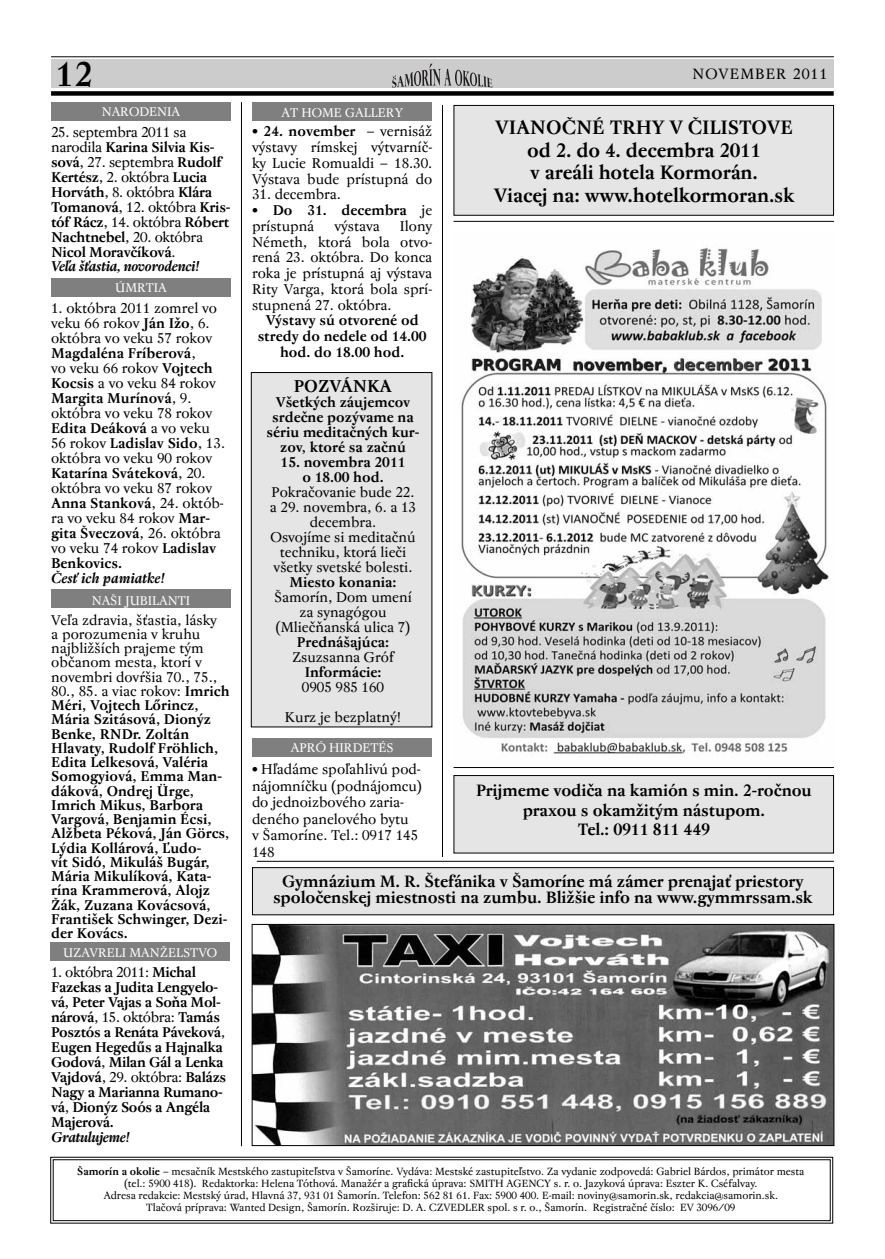
<style>
.page{position:relative;width:885px;height:1259px;background:#fff}
.page>*{position:absolute;margin:0;border:0;box-sizing:border-box;transform-origin:0 0}
.t1{font:700 34.5px "Regent Pro";color:#000}
.t2{font:700 19.5px/22.5px "Regent Pro";letter-spacing:-.01em;color:#000;text-align:center}
.t3{font:700 17.25px "Regent Pro";letter-spacing:-.005em;color:#000}
.t4{font:700 16.5px/19.5px "Regent Pro";letter-spacing:-.01em;color:#000;text-align:center}
.t5{font:15px "Regent Pro";letter-spacing:.07em;color:#000}
.t6{font:14.25px/15px "Regent Pro";letter-spacing:-.005em;color:#000;text-align:center}
.t7{font:700 14.25px/14.2px "Regent Pro";letter-spacing:-.005em;color:#000}
.t8{font:700 14.25px/15px "Regent Pro";letter-spacing:-.025em;color:#000}
.t9{font:italic 700 14.25px "Regent Pro";letter-spacing:-.02em;color:#000}
.t10{font:italic 700 14.25px "Regent Pro";color:#000}
.t11{font:12.75px "Regent Pro";letter-spacing:-.005em;color:#fff}
.t12{font:10.5px/12px "Regent Pro";letter-spacing:-.005em;color:#000;text-align:center}
.s1{font-weight:400}
.s2{font-weight:700}
</style>
<div class="page">
<div style="left:252px;top:867px;width:581px;height:48px;background:#e5e5e5"></div>
<div style="left:252px;top:867px;width:581px;height:48px;border:1px solid #000"></div>
<svg style="left:50px;top:1156px;width:783px;height:67px"></svg>
<div style="left:53px;top:1159px;width:777px;height:62px;border:1px solid #000"></div>
<div style="left:51px;top:102px;width:180px;height:19px;background:#7f7f7f"></div>
<div style="left:51px;top:279px;width:180px;height:18px;background:#7f7f7f"></div>
<hr style="left:241px;top:102px;width:1px;height:1044px;background:#000">
<div style="left:51px;top:59px;width:782px;height:29px;background:#ccc"></div>
<hr style="left:51px;top:56px;width:782px;height:1px;background:#000">
<div style="left:51px;top:91px;width:782px;height:5px;background:#000"></div>
<div style="left:51px;top:589px;width:180px;height:19px;background:#7f7f7f"></div>
<div style="left:454px;top:775px;width:379px;height:78px;background:#e5e5e5"></div>
<div style="left:453px;top:775px;width:380px;height:78px;border:1px solid #000"></div>
<div style="left:50px;top:942px;width:180px;height:19px;background:#7f7f7f"></div>
<div style="left:252px;top:103px;width:180px;height:18px;background:#7f7f7f"></div>
<div style="left:251px;top:372px;width:181px;height:355px;background:#e5e5e5"></div>
<div style="left:251px;top:372px;width:181px;height:355px;border:1px solid #000"></div>
<div style="left:252px;top:738px;width:180px;height:18px;background:#7f7f7f"></div>
<img style="left:460px;top:247px;width:369px;height:509px">
<hr style="left:257px;top:861px;width:576px;height:1px;background:#000">
<hr style="left:453px;top:767px;width:380px;height:1px;background:#000">
<hr style="left:442px;top:105px;width:1px;height:752px;background:#000">
<img style="left:254px;top:926px;width:578px;height:218px">
<div style="left:252px;top:924px;width:582px;height:222px;border:1px solid #000"></div>
<svg style="left:392px;top:64px;width:100px;height:24px"></svg>
<div style="left:454px;top:105px;width:379px;height:110px;background:#e5e5e5"></div>
<div style="left:453px;top:105px;width:380px;height:111px;border:1px solid #000"></div>
<hr style="left:453px;top:221px;width:380px;height:1px;background:#000">
<h1 class="t1" style="left:55px;top:61px;width:39px">12</h1>
<p class="t5" style="left:692px;top:68px;width:136px">NOVEMBER 2011</p>
<p class="t11" style="left:102px;top:106px;width:80px">NARODENIA</p>
<p class="t7" style="left:51px;top:126px;width:181px;line-height:15px"><span class="s1">25. septembra 2011 sa narodila</span> Karina Silvia Kis&shy;sová<span class="s1">, 27. septembra</span> Rudolf<br>Kertész<span class="s1">, 2. októbra</span> Lucia<br>Horváth<span class="s1">, 8. októbra</span> Klára<br>Tomanová<span class="s1">, 12. októbra</span> Kris&shy;tóf Rácz<span class="s1">, 14. októbra</span> Róbert<br>Nachtnebel<span class="s1">, 20. októbra<br></span>Nicol Moravčíková<span class="s1">.</span></p>
<p class="t9" style="left:51px;top:257px;width:150px">Veľa šťastia, novorodenci!</p>
<p class="t11" style="left:115px;top:282px;width:53px">ÚMRTIA</p>
<p class="t6" style="left:51px;top:302px;width:175px;text-align:left">1. októbra 2011 zomrel vo veku 66 rokov <span class="s2">Ján Ižo</span>, 6. októbra vo veku 57 rokov<br><span class="s2">Magdaléna Fríberová</span>,<br>vo veku 66 rokov <span class="s2">Vojtech<br>Ko csis</span> a vo veku 84 rokov<br><span class="s2">Margita Murínová</span>, 9. októbra vo veku 78 rokov<br><span class="s2">Edita Deáková</span> a vo veku<br>56 rokov <span class="s2">Ladislav Sido</span>, 13. októbra vo veku 90 rokov<br><span class="s2">Katarína Sváteková</span>, 20. októbra vo veku 87 rokov<br><span class="s2">Anna Stanková</span>, 24. októb&shy;ra vo veku 84 rokov <span class="s2">Mar&shy;gita Šveczová</span>, 26. októbra vo veku 74 rokov <span class="s2">Ladislav<br>Benkovics.</span></p>
<p class="t10" style="left:51px;top:570px;width:115px">Česť ich pamiatke!</p>
<p class="t11" style="left:92px;top:595px;width:100px">NAŠI JUBILANTI</p>
<p class="t7" style="left:51px;top:614px;width:180px"><span class="s1">Veľa zdravia, šťastia, lásky<br>a porozumenia v kruhu najbližších prajeme tým občanom mesta, ktorí v novembri dovŕšia 70., 75.,<br>80., 85. a viac rokov:</span> Imrich<br>Méri, Vojtech Lőrincz,<br>Mária Szitásová, Dionýz<br>Benke, RNDr. Zoltán<br>Hlavaty, Rudolf Fröhlich,<br>Edita Lelkesová, Valéria<br>Somogyiová, Emma Man&shy;dáková, Ondrej Ürge,<br>Imrich Mikus, Barbora<br>Vargová, Benjamin Écsi,<br>Alžbeta Péková, Ján Görcs,<br>Lýdia Kollárová, Ľudo-<br>vít Sidó, Mikuláš Bugár,<br>Mária Mikulíková, Kata&shy;rína Krammerová, Alojz<br>Žák, Zuzana Kovácsová,<br>František Schwinger, Dezi&shy;der Kovács.</p>
<p class="t11" style="left:63px;top:947px;width:156px">UZAVRELI MANŽELSTVO</p>
<p class="t8" style="left:51px;top:966px;width:177px"><span class="s1">1. októbra 2011:</span> Michal<br>Fazekas a Judita Lengyelo&shy;vá, Peter Vajas a Soňa Mol&shy;nárová<span class="s1">, 15. októbra:</span> Tamás<br>Posztós a Renáta Páveková<span class="s1">,<br></span>Eugen Hegedűs a Hajnalka<br>Godová<span class="s1">,</span> Milan Gál a Lenka<br>Vajdová<span class="s1">, 29. októbra:</span> Balázs<br>Nagy a Marianna Rumano&shy;vá<span class="s1">,</span> Dionýz Soós a Angéla<br>Majerová.</p>
<p class="t9" style="left:51px;top:1129px;width:80px">Gratulujeme!</p>
<p class="t11" style="left:281px;top:107px;width:123px">AT HOME GALLERY</p>
<p class="t6" style="left:252px;top:125px;width:182px;line-height:15.8px;text-align:justify"><span class="s2">• 24. november</span> – vernisáž výstavy rímskej výtvarníč&shy;ky Lucie Romualdi – 18.30.<br>Výstava bude prístupná do</p>
<p class="t6" style="left:252px;top:188px;width:90px">31. decembra.</p>
<p class="t7" style="left:252px;top:204px;width:182px;line-height:15.8px">• Do 31. decembra <span class="s1">je prístupná</span></p>
<p class="t6" style="left:252px;top:219px;width:182px;line-height:15.8px;text-align:justify;text-indent:148px">Ilony Németh, ktorá bola otvo&shy;rená 23. októbra. Do konca roka je prístupná aj výstava Rity Varga, ktorá bola sprí&shy;stupnená 27. októbra.</p>
<p class="t7" style="left:258px;top:314px;width:170px;line-height:15.8px;text-align:center">Výstavy sú otvorené od stredy do nedele od 14.00 hod. do 18.00 hod.</p>
<p class="t6" style="left:334px;top:219px;width:47px">výstava</p>
<p class="t3" style="left:294px;top:379px;width:100px">POZVÁNKA</p>
<p class="t7" style="left:266px;top:396px;width:155px;line-height:15px;text-align:center">Všetkých záujemcov srdečne pozývame na sériu meditačných kur&shy;zov, ktoré sa začnú</p>
<p class="t7" style="left:280px;top:456px;width:126px;line-height:15px;text-align:center">15. novembra 2011 o 18.00 hod.</p>
<p class="t6" style="left:270px;top:485px;width:148px">Pokračovanie bude 22. a 29. novembra, 6. a 13 decembra.<br>Osvojíme si meditačnú techniku, ktorá lieči všetky svetské bolesti.</p>
<p class="t7" style="left:289px;top:576px;width:108px">Miesto konania:</p>
<p class="t6" style="left:274px;top:590px;width:139px">Šamorín, Dom umení za synagógou (Mliečňanská ulica 7)</p>
<p class="t7" style="left:297px;top:636px;width:94px">Prednášajúca:</p>
<p class="t6" style="left:292px;top:650px;width:103px">Zsuzsanna Gróf</p>
<p class="t7" style="left:305px;top:666px;width:78px">Informácie:</p>
<p class="t6" style="left:285px;top:673px;width:118px;line-height:30px">0905 985 160<br>Kurz je bezplatný!</p>
<p class="t11" style="left:291px;top:742px;width:104px">APRÓ HIRDETÉS</p>
<p class="t6" style="left:252px;top:762px;width:171px;line-height:16.5px;text-align:left">• Hľadáme spoľahlivú pod&shy;nájomníčku (podnájomcu) do jednoizbového zaria&shy;deného panelového bytu<br>v Šamoríne. Tel.: 0917 145<br>148</p>
<h2 class="t2" style="left:493px;top:118px;width:302px">VIANOČNÉ TRHY V ČILISTOVE od 2. do 4. decembra 2011<br>v areáli hotela Kormorán.<br>Viacej na: www.hotelkormoran.sk</h2>
<p class="t4" style="left:476px;top:782px;width:337px">Prijmeme vodiča na kamión s min. 2-ročnou praxou s okamžitým nástupom.<br>Tel.: 0911 811 449</p>
<p class="t4" style="left:273px;top:874px;width:541px;line-height:16.5px">Gymnázium M. R. Štefánika v Šamoríne má zámer prenajať priestory spoločenskej miestnosti na zumbu. Bližšie info na www.gymmrssam.sk</p>
<p class="t12" style="left:77px;top:1165px;width:728px"><span class="s2">Šamorín a okolie</span> – mesačník Mestského zastupiteľstva v Šamoríne. Vydáva: Mestské zastupiteľstvo. Za vydanie zodpovedá: Gabriel Bárdos, primátor mesta (tel.: 5900 418). Redaktorka: Helena Tóthová. Manažér a grafická úprava: SMITH AGENCY s. r. o. Jazyková úprava: Eszter K. Cséfalvay.<br>Adresa redakcie: Mestský úrad, Hlavná 37, 931 01 Šamorín. Telefon: 562 81 61. Fax: 5900 400. E-mail: noviny@samorin.sk, redakcia@samorin.sk.<br>Tlačová príprava: Wanted Design, Šamorín. Rozširuje: D. A. CZVEDLER spol. s r. o., Šamorín. Registračné číslo: EV 3096/09</p>
</div>
